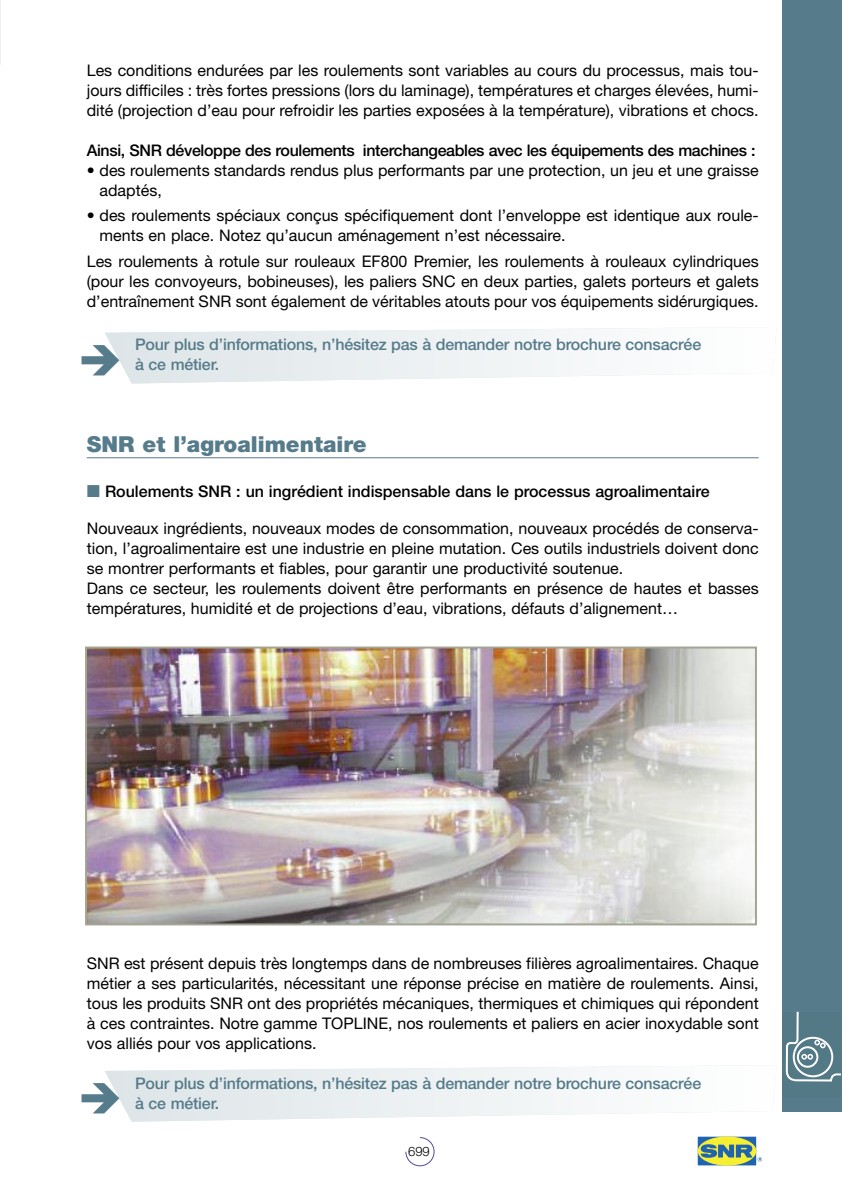
<style>
.page{position:relative;width:842px;height:1191px;background:#fff}
.page>*{position:absolute;margin:0;border:0;box-sizing:border-box;transform-origin:0 0}
.t1{font:900 22px "Helvetica Neue";color:#567b8a}
.t2{font:16px/20px "Helvetica Neue";color:#000;text-align:justify}
.t3{font:500 16px/20px "Helvetica Neue";letter-spacing:-.01em;color:#567b8a}
.t4{font:500 16px "Helvetica Neue";letter-spacing:-.02em;color:#000}
.t5{font:500 16px "Helvetica Neue";color:#000}
.t6{font:300 13px "Helvetica Neue";color:#000}
.s1{font-family:"European Pi Three";font-weight:400;color:#567b8a}
</style>
<div class="page">
<hr style="left:0;top:0;width:1px;height:64px;background:#ecf0f2">
<div style="left:782px;top:0;width:60px;height:1111px;background:#567b8a"></div>
<svg style="left:405px;top:1137px;width:29px;height:29px"></svg>
<svg style="left:699px;top:1138px;width:56px;height:26px"></svg>
<div style="left:697px;top:1136px;width:60px;height:30px;border:1px solid #fff"></div>
<div style="left:698px;top:1136px;width:58px;height:29px;background:#f6ee31;border-radius:50%"></div>
<svg style="left:701px;top:1144px;width:61px;height:17px"></svg>
<hr style="left:87px;top:457px;width:672px;height:1px;background:#567b8a">
<img style="left:88px;top:649px;width:666px;height:273px">
<div style="left:85px;top:646px;width:672px;height:279px;border:2px solid #a3a592"></div>
<svg style="left:105px;top:327px;width:629px;height:56px"></svg>
<svg style="left:105px;top:1011px;width:736px;height:110px"></svg>
<p class="t2" style="left:87px;top:62px;width:673px">Les conditions endurées par les roulements sont variables au cours du processus, mais tou&shy;jours difficiles : très fortes pressions (lors du laminage), températures et charges élevées, humi&shy;dité (projection d’eau pour refroidir les parties exposées à la température), vibrations et chocs.</p>
<p class="t4" style="left:87px;top:144px;width:670px">Ainsi, SNR développe des roulements interchangeables avec les équipements des machines :</p>
<p class="t2" style="left:100px;top:162px;width:661px;text-indent:-13px">• des roulements standards rendus plus performants par une protection, un jeu et une graisse adaptés,</p>
<p class="t2" style="left:100px;top:207px;width:661px;text-indent:-13px">• des roulements spéciaux conçus spécifiquement dont l’enveloppe est identique aux roule&shy;ments en place. Notez qu’aucun aménagement n’est nécessaire.</p>
<p class="t2" style="left:87px;top:253px;width:673px">Les roulements à rotule sur rouleaux EF800 Premier, les roulements à rouleaux cylindriques (pour les convoyeurs, bobineuses), les paliers SNC en deux parties, galets porteurs et galets d’entraînement SNR sont également de véritables atouts pour vos équipements sidérurgiques.</p>
<p class="t3" style="left:135px;top:336px;width:568px">Pour plus d’informations, n’hésitez pas à demander notre brochure consacrée à ce métier.</p>
<h1 class="t1" style="left:87px;top:436px;width:281px">SNR et l’agroalimentaire</h1>
<p class="t5" style="left:87px;top:486px;width:624px"><span class="s1">-</span> Roulements SNR : un ingrédient indispensable dans le processus agroalimentaire</p>
<p class="t2" style="left:87px;top:520px;width:673px;text-align:left">Nouveaux ingrédients, nouveaux modes de consommation, nouveaux procédés de conserva&shy;tion, l’agroalimentaire est une industrie en pleine mutation. Ces outils industriels doivent donc se montrer performants et fiables, pour garantir une productivité soutenue.<br>Dans ce secteur, les roulements doivent être performants en présence de hautes et basses températures, humidité et de projections d’eau, vibrations, défauts d’alignement…</p>
<p class="t2" style="left:87px;top:954px;width:673px">SNR est présent depuis très longtemps dans de nombreuses filières agroalimentaires. Chaque métier a ses particularités, nécessitant une réponse précise en matière de roulements. Ainsi, tous les produits SNR ont des propriétés mécaniques, thermiques et chimiques qui répondent à ces contraintes. Notre gamme TOPLINE, nos roulements et paliers en acier inoxydable sont vos alliés pour vos applications.</p>
<p class="t3" style="left:135px;top:1074px;width:568px">Pour plus d’informations, n’hésitez pas à demander notre brochure consacrée à ce métier.</p>
<p class="t6" style="left:408px;top:1146px;width:23px">699</p>
</div>
